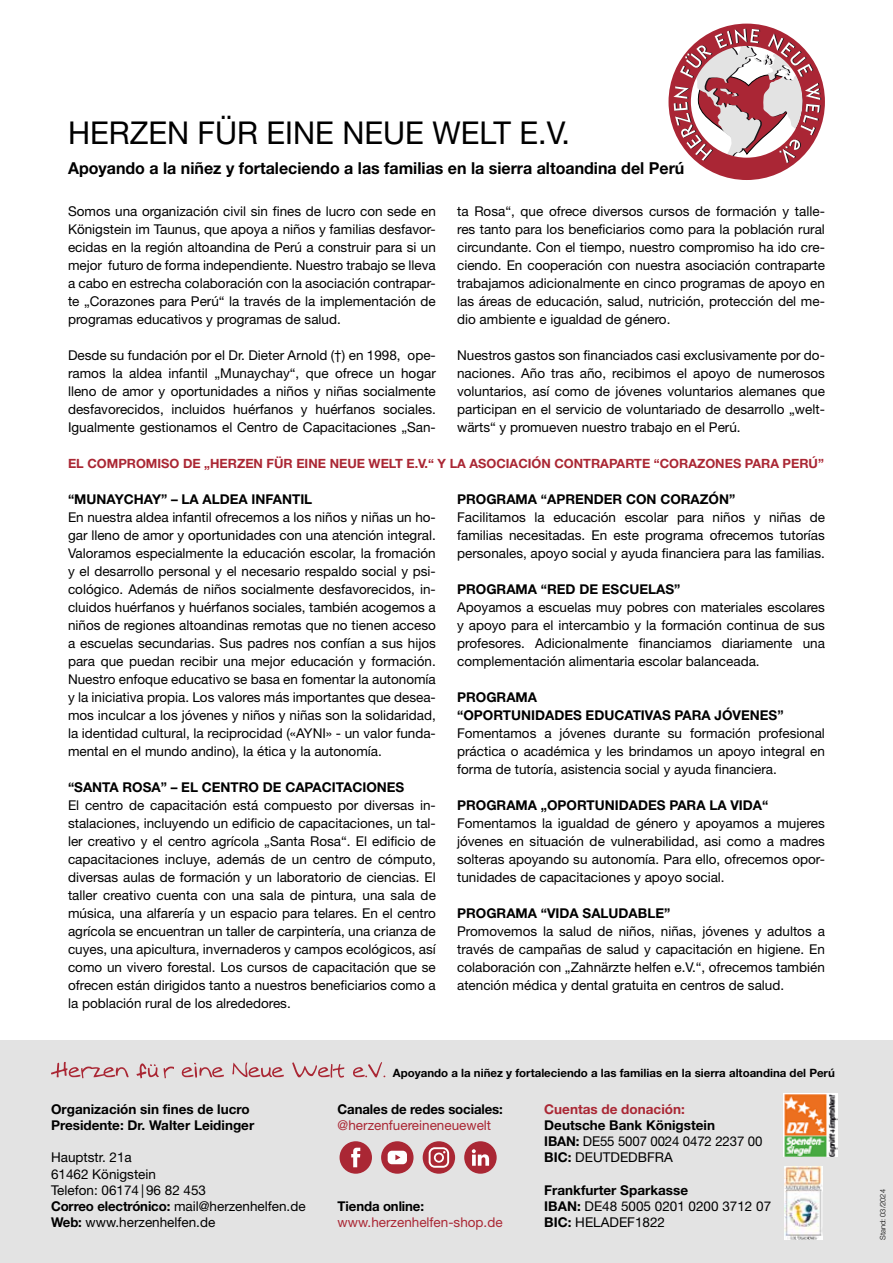
<style>
.page{position:relative;width:893px;height:1263px;background:#fff}
.page>*{position:absolute;margin:0;border:0;box-sizing:border-box;transform-origin:0 0}
.t1{font:31.5px "Helvetica Neue LT Pro";color:#000}
.t2{font:700 16.5px "Helvetica Neue LT Pro";color:#000}
.t3{font:13.5px/18px "Helvetica Neue LT Pro";color:#000;text-align:justify}
.t4{font:700 13.5px/16.2px "Helvetica Neue LT Pro";color:#000}
.t5{font:13.5px "Helvetica Neue LT Pro";color:#aa2734}
.t6{font:700 13.5px "Helvetica Neue LT Pro";color:#aa2734}
.t7{font:700 12.75px "Helvetica Neue LT Pro";color:#aa2734}
.t8{font:700 11.55px "Helvetica Neue LT Pro";color:#000}
.t9{font:300 7.5px "Helvetica Neue LT Pro";color:#000}
.s1{font-weight:700}
</style>
<div class="page">
<div style="left:0;top:1040px;width:893px;height:223px;background:#e3e3e3"></div>
<div style="left:340px;top:1141px;width:32px;height:33px;background:#aa2734;border-radius:50%"></div>
<svg style="left:351px;top:1148px;width:9px;height:19px"></svg>
<div style="left:381px;top:1141px;width:33px;height:33px;background:#aa2734;border-radius:50%"></div>
<svg style="left:388px;top:1151px;width:19px;height:13px"></svg>
<div style="left:423px;top:1141px;width:32px;height:33px;background:#aa2734;border-radius:50%"></div>
<svg style="left:429px;top:1147px;width:20px;height:21px"></svg>
<div style="left:464px;top:1141px;width:33px;height:33px;background:#aa2734;border-radius:50%"></div>
<svg style="left:472px;top:1149px;width:17px;height:17px"></svg>
<svg style="left:51px;top:1062px;width:334px;height:16px"></svg>
<img style="left:783px;top:1093px;width:54px;height:64px">
<img style="left:785px;top:1166px;width:38px;height:73px">
<svg style="left:668px;top:24px;width:157px;height:156px"></svg>
<h1 class="t1" style="left:68px;top:114px;width:503px">HERZEN FÜR EINE NEUE WELT E.V.</h1>
<p class="t2" style="left:68px;top:158px;width:618px">Apoyando a la niñez y fortaleciendo a las familias en la sierra altoandina del Perú</p>
<p class="t3" style="left:68px;top:202px;width:369px">Somos una organización civil sin fines de lucro con sede en Königstein im Taunus, que apoya a niños y familias desfavor&shy;ecidas en la región altoandina de Perú a construir para si un mejor futuro de forma independiente. Nuestro trabajo se lleva a cabo en estrecha colaboración con la asociación contrapar&shy;te „Corazones para Perú“ la través de la implementación de programas educativos y programas de salud.</p>
<p class="t3" style="left:68px;top:346px;width:369px">Desde su fundación por el Dr. Dieter Arnold (†) en 1998, ope&shy;ramos la aldea infantil „Munaychay“, que ofrece un hogar lleno de amor y oportunidades a niños y niñas socialmente desfavorecidos, incluidos huérfanos y huérfanos sociales.<br>Igualmente gestionamos el Centro de Capacitaciones „San-</p>
<p class="t3" style="left:457px;top:202px;width:369px">ta Rosa“, que ofrece diversos cursos de formación y talle&shy;res tanto para los beneficiarios como para la población rural circundante. Con el tiempo, nuestro compromiso ha ido cre&shy;ciendo. En cooperación con nuestra asociación contraparte trabajamos adicionalmente en cinco programas de apoyo en las áreas de educación, salud, nutrición, protección del me&shy;dio ambiente e igualdad de género.</p>
<p class="t3" style="left:457px;top:346px;width:369px">Nuestros gastos son financiados casi exclusivamente por do&shy;naciones. Año tras año, recibimos el apoyo de numerosos voluntarios, así como de jóvenes voluntarios alemanes que participan en el servicio de voluntariado de desarrollo „welt&shy;wärts“ y promueven nuestro trabajo en el Perú.</p>
<p class="t7" style="left:68px;top:456px;width:757px">EL COMPROMISO DE „HERZEN FÜR EINE NEUE WELT E.V.“ Y LA ASOCIACIÓN CONTRAPARTE “CORAZONES PARA PERÚ”</p>
<p class="t4" style="left:68px;top:491px;width:246px">“MUNAYCHAY” – LA ALDEA INFANTIL</p>
<p class="t3" style="left:68px;top:508px;width:369px">En nuestra aldea infantil ofrecemos a los niños y niñas un ho&shy;gar lleno de amor y oportunidades con una atención integral.<br>Valoramos especialmente la educación escolar, la fromación y el desarrollo personal y el necesario respaldo social y psi&shy;cológico. Además de niños socialmente desfavorecidos, in&shy;cluidos huérfanos y huérfanos sociales, también acogemos a niños de regiones altoandinas remotas que no tienen acceso a escuelas secundarias. Sus padres nos confían a sus hijos para que puedan recibir una mejor educación y formación.<br>Nuestro enfoque educativo se basa en fomentar la autonomía y la iniciativa propia. Los valores más importantes que desea&shy;mos inculcar a los jóvenes y niños y niñas son la solidaridad, la identidad cultural, la reciprocidad («AYNI» - un valor funda&shy;mental en el mundo andino), la ética y la autonomía.</p>
<p class="t4" style="left:68px;top:779px;width:338px">“SANTA ROSA” – EL CENTRO DE CAPACITACIONES</p>
<p class="t3" style="left:68px;top:796px;width:369px">El centro de capacitación está compuesto por diversas in&shy;stalaciones, incluyendo un edificio de capacitaciones, un tal&shy;ler creativo y el centro agrícola „Santa Rosa“. El edificio de capacitaciones incluye, además de un centro de cómputo, diversas aulas de formación y un laboratorio de ciencias. El taller creativo cuenta con una sala de pintura, una sala de música, una alfarería y un espacio para telares. En el centro agrícola se encuentran un taller de carpintería, una crianza de cuyes, una apicultura, invernaderos y campos ecológicos, así como un vivero forestal. Los cursos de capacitación que se ofrecen están dirigidos tanto a nuestros beneficiarios como a la población rural de los alrededores.</p>
<p class="t4" style="left:457px;top:491px;width:280px">PROGRAMA “APRENDER CON CORAZÓN”</p>
<p class="t3" style="left:457px;top:508px;width:369px">Facilitamos la educación escolar para niños y niñas de familias necesitadas. En este programa ofrecemos tutorías personales, apoyo social y ayuda financiera para las familias.</p>
<p class="t4" style="left:457px;top:581px;width:225px">PROGRAMA “RED DE ESCUELAS”</p>
<p class="t3" style="left:457px;top:598px;width:369px">Apoyamos a escuelas muy pobres con materiales escolares y apoyo para el intercambio y la formación continua de sus profesores. Adicionalmente financiamos diariamente una complementación alimentaria escolar balanceada.</p>
<p class="t4" style="left:457px;top:688px;width:328px;line-height:18px">PROGRAMA<br>“OPORTUNIDADES EDUCATIVAS PARA JÓVENES”</p>
<p class="t3" style="left:457px;top:724px;width:369px">Fomentamos a jóvenes durante su formación profesional práctica o académica y les brindamos un apoyo integral en forma de tutoría, asistencia social y ayuda financiera.</p>
<p class="t4" style="left:457px;top:797px;width:313px">PROGRAMA „OPORTUNIDADES PARA LA VIDA“</p>
<p class="t3" style="left:457px;top:814px;width:369px">Fomentamos la igualdad de género y apoyamos a mujeres jóvenes en situación de vulnerabilidad, asi como a madres solteras apoyando su autonomía. Para ello, ofrecemos opor&shy;tunidades de capacitaciones y apoyo social.</p>
<p class="t4" style="left:457px;top:905px;width:215px">PROGRAMA “VIDA SALUDABLE”</p>
<p class="t3" style="left:457px;top:922px;width:369px">Promovemos la salud de niños, niñas, jóvenes y adultos a través de campañas de salud y capacitación en higiene. En colaboración con „Zahnärzte helfen e.V.“, ofrecemos también atención médica y dental gratuita en centros de salud.</p>
<p class="t4" style="left:51px;top:1100px;width:205px">Organización sin fines de lucro<br>Presidente: Dr. Walter Leidinger</p>
<p class="t3" style="left:51px;top:1149px;width:256px;line-height:16.2px;text-align:left">Hauptstr. 21a<br>61462 Königstein<br>Telefon: 06174 | 96 82 453<br><span class="s1">Correo electrónico:</span> mail@herzenhelfen.de<br><span class="s1">Web:</span> www.herzenhelfen.de</p>
<p class="t8" style="left:393px;top:1065px;width:443px">Apoyando a la niñez y fortaleciendo a las familias en la sierra altoandina del Perú</p>
<p class="t4" style="left:338px;top:1100px;width:167px">Canales de redes sociales:</p>
<p class="t5" style="left:338px;top:1117px;width:155px">@herzenfuereineneuewelt</p>
<p class="t4" style="left:338px;top:1198px;width:88px">Tienda online:</p>
<p class="t5" style="left:338px;top:1214px;width:166px">www.herzenhelfen-shop.de</p>
<p class="t6" style="left:544px;top:1101px;width:142px">Cuentas de donación:</p>
<p class="t3" style="left:544px;top:1117px;width:220px;line-height:16.2px;text-align:left"><span class="s1">Deutsche Bank Königstein<br>IBAN:</span> DE55 5007 0024 0472 2237 00<br><span class="s1">BIC:</span> DEUTDEDBFRA</p>
<p class="t3" style="left:544px;top:1181px;width:228px;line-height:16.2px;text-align:left"><span class="s1">Frankfurter Sparkasse<br>IBAN:</span> DE48 5005 0201 0200 3712 07<br><span class="s1">BIC:</span> HELADEF1822</p>
<p class="t9" style="left:878px;top:1240px;width:52px;rotate:-90deg">Stand: 03/2024</p>
</div>
